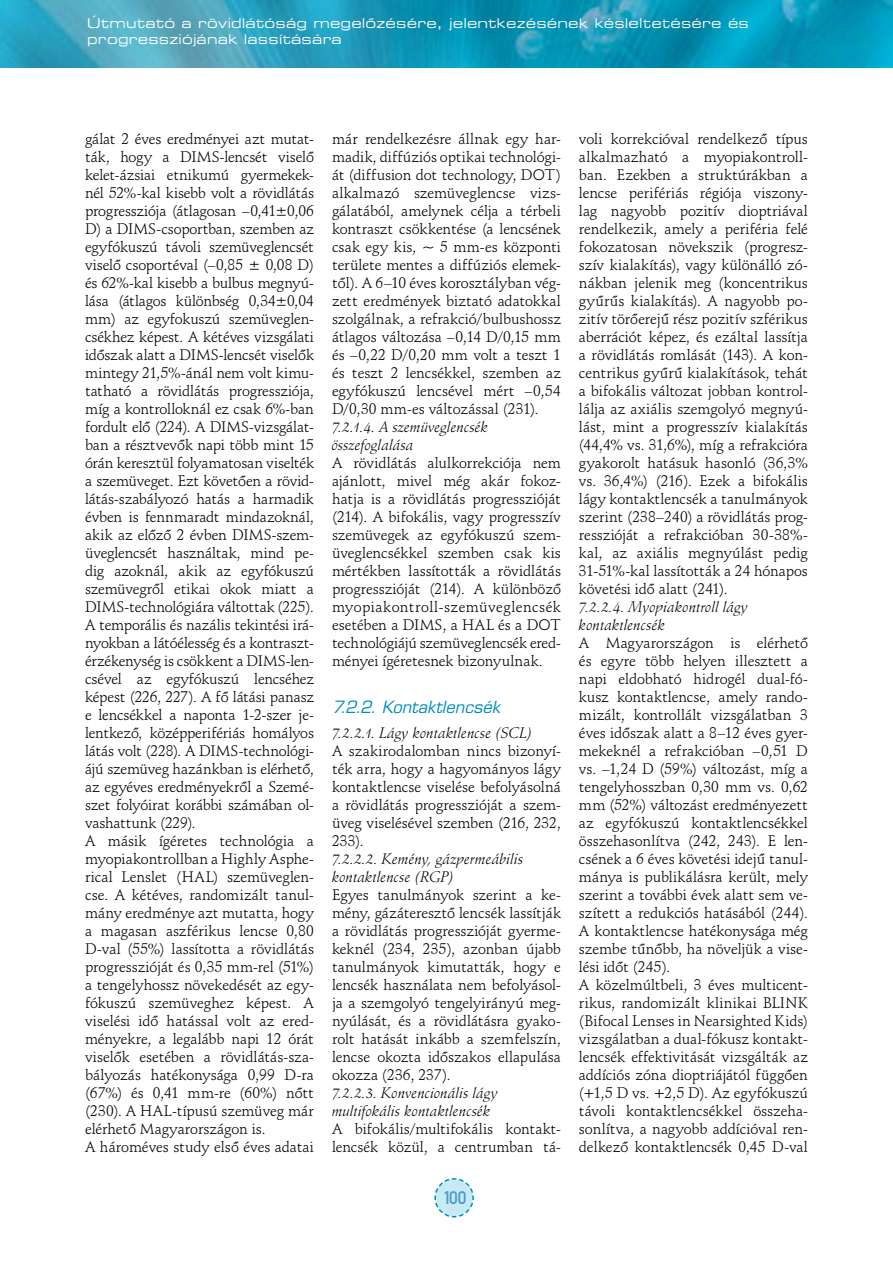
<style>
.page{position:relative;width:893px;height:1263px;background:#fff}
.page>*{position:absolute;margin:0;border:0;box-sizing:border-box;transform-origin:0 0}
.t1{font:18px "DIN Mittelschrift Alt PFL";color:#4a9eca}
.t2{font:italic 16.5px "Square 721 PFL";letter-spacing:.005em;color:#008ec0}
.t3{font:15px/18px "Schneidler PFL";letter-spacing:-.01em;color:#000;text-align:justify}
.t4{font:italic 15px/18px "Schneidler PFL";letter-spacing:-.005em;color:#000}
.t5{font:13.5px/16.2px "Square 721 Ex PFL";letter-spacing:.015em;color:#fff}
</style>
<div class="page">
<img style="left:0;top:0;width:893px;height:68px">
<svg style="left:434px;top:1178px;width:40px;height:40px"></svg>
<p class="t5" style="left:87px;top:15px;width:663px">Útmutató a rövidlátóság megelőzésére, jelentkezésének késleltetésére és progressziójának lassítására</p>
<p class="t3" style="left:85px;top:130px;width:230px;text-align:left">gálat 2 éves eredményei azt mutat&shy;ták, hogy a DIMS-lencsét viselő kelet-ázsiai etnikumú gyermekek&shy;nél 52%-kal kisebb volt a rövidlátás progressziója (átlagosan –0,41±0,06<br>D) a DIMS-csoportban, szemben az egyfókuszú távoli szemüveglencsét viselő csoportéval (–0,85 ± 0,08 D) és 62%-kal kisebb a bulbus megnyú&shy;lása (átlagos különbség 0,34±0,04 mm) az egyfokuszú szemüveglen&shy;csékhez képest. A kétéves vizsgálati időszak alatt a DIMS-lencsét viselők mintegy 21,5%-ánál nem volt kimu&shy;tatható a rövidlátás progressziója, míg a kontrolloknál ez csak 6%-ban fordult elő (224). A DIMS-vizsgálat&shy;ban a résztvevők napi több mint 15 órán keresztül folyamatosan viselték a szemüveget. Ezt követően a rövid&shy;látás-szabályozó hatás a harmadik évben is fennmaradt mindazoknál, akik az előző 2 évben DIMS-szem&shy;üveglencsét használtak, mind pe&shy;dig azoknál, akik az egyfókuszú szemüvegről etikai okok miatt a DIMS-technológiára váltottak (225).<br>A temporális és nazális tekintési irá&shy;nyokban a látóélesség és a kontraszt&shy;érzékenység is csökkent a DIMS-len&shy;csével az egyfókuszú lencséhez képest (226, 227). A fő látási panasz e lencsékkel a naponta 1-2-szer je&shy;lentkező, középperifériás homályos látás volt (228). A DIMS-technológi&shy;ájú szemüveg hazánkban is elérhető, az egyéves eredményekről a Szemé&shy;szet folyóirat korábbi számában ol&shy;vashattunk (229).<br>A másik ígéretes technológia a myopiakontrollban a Highly Asphe&shy;rical Lenslet (HAL) szemüveglen&shy;cse. A kétéves, randomizált tanul&shy;mány eredménye azt mutatta, hogy a magasan aszférikus lencse 0,80<br>D-val (55%) lassította a rövidlátás progresszióját és 0,35 mm-rel (51%) a tengelyhossz növekedését az egy&shy;fókuszú szemüveghez képest. A viselési idő hatással volt az ered&shy;ményekre, a legalább napi 12 órát viselők esetében a rövidlátás-sza&shy;bályozás hatékonysága 0,99 D-ra (67%) és 0,41 mm-re (60%) nőtt (230). A HAL-típusú szemüveg már elérhető Magyarországon is.<br>A hároméves study első éves adatai</p>
<p class="t3" style="left:332px;top:130px;width:230px">már rendelkezésre állnak egy har&shy;madik, diffúziós optikai technológi&shy;át (diffusion dot technology, DOT) alkalmazó szemüveglencse vizs&shy;gálatából, amelynek célja a térbeli kontraszt csökkentése (a lencsének csak egy kis, ~ 5 mm-es központi területe mentes a diffúziós elemek&shy;től). A 6–10 éves korosztályban vég&shy;zett eredmények biztató adatokkal szolgálnak, a refrakció/bulbushossz átlagos változása –0,14 D/0,15 mm és –0,22 D/0,20 mm volt a teszt 1 és teszt 2 lencsékkel, szemben az egyfókuszú lencsével mért –0,54<br>D/0,30 mm-es változással (231).</p>
<p class="t4" style="left:332px;top:418px;width:158px">7.2.1.4. A szemüveglencsék összefoglalása</p>
<p class="t3" style="left:332px;top:454px;width:230px">A rövidlátás alulkorrekciója nem ajánlott, mivel még akár fokoz&shy;hatja is a rövidlátás progresszióját (214). A bifokális, vagy progresszív szemüvegek az egyfókuszú szem&shy;üveglencsékkel szemben csak kis mértékben lassították a rövidlátás progresszióját (214). A különböző myopiakontroll-szemüveglencsék esetében a DIMS, a HAL és a DOT technológiájú szemüveglencsék ered&shy;ményei ígéretesnek bizonyulnak.</p>
<p class="t2" style="left:332px;top:696px;width:169px">7.2.2. Kontaktlencsék</p>
<p class="t4" style="left:332px;top:724px;width:202px">7.2.2.1. Lágy kontaktlencse (SCL)</p>
<p class="t3" style="left:332px;top:742px;width:230px">A szakirodalomban nincs bizonyí&shy;ték arra, hogy a hagyományos lágy kontaktlencse viselése befolyásolná a rövidlátás progresszióját a szem&shy;üveg viselésével szemben (216, 232, 233).</p>
<p class="t4" style="left:332px;top:850px;width:193px">7.2.2.2. Kemény, gázpermeábilis kontaktlencse (RGP)</p>
<p class="t3" style="left:332px;top:886px;width:230px">Egyes tanulmányok szerint a ke&shy;mény, gázáteresztő lencsék lassítják a rövidlátás progresszióját gyerme&shy;keknél (234, 235), azonban újabb tanulmányok kimutatták, hogy e lencsék használata nem befolyásol&shy;ja a szemgolyó tengelyirányú meg&shy;nyúlását, és a rövidlátásra gyako&shy;rolt hatását inkább a szemfelszín, lencse okozta időszakos ellapulása okozza (236, 237).</p>
<p class="t4" style="left:332px;top:1084px;width:168px">7.2.2.3. Konvencionális lágy multifokális kontaktlencsék</p>
<p class="t3" style="left:332px;top:1120px;width:230px">A bifokális/multifokális kontakt&shy;lencsék közül, a centrumban tá-</p>
<p class="t1" style="left:443px;top:1187px;width:25px">100</p>
<p class="t3" style="left:579px;top:130px;width:230px">voli korrekcióval rendelkező típus alkalmazható a myopiakontroll&shy;ban. Ezekben a struktúrákban a lencse perifériás régiója viszony&shy;lag nagyobb pozitív dioptriával rendelkezik, amely a periféria felé fokozatosan növekszik (progres - szív kialakítás), vagy különálló zó&shy;nákban jelenik meg (koncentrikus gyűrűs kialakítás). A nagyobb po&shy;zitív törőerejű rész pozitív szférikus aberrációt képez, és ezáltal lassítja a rövidlátás romlását (143). A kon&shy;centrikus gyűrű kialakítások, tehát a bifokális változat jobban kontrol&shy;lálja az axiális szemgolyó megnyú&shy;lást, mint a progresszív kialakítás (44,4% vs. 31,6%), míg a refrakcióra gyakorolt hatásuk hasonló (36,3% vs. 36,4%) (216). Ezek a bifokális lágy kontaktlencsék a tanulmányok szerint (238–240) a rövidlátás prog&shy;resszióját a refrakcióban 30-38%- kal, az axiális megnyúlást pedig 31-51%-kal lassították a 24 hónapos követési idő alatt (241).</p>
<p class="t4" style="left:579px;top:598px;width:171px">7.2.2.4. Myopiakontroll lágy kontaktlencsék</p>
<p class="t3" style="left:579px;top:634px;width:230px;text-align:left">A Magyarországon is elérhető és egyre több helyen illesztett a napi eldobható hidrogél dual-fó&shy;kusz kontaktlencse, amely rando&shy;mizált, kontrollált vizsgálatban 3 éves időszak alatt a 8–12 éves gyer&shy;mekeknél a refrakcióban –0,51 D vs. –1,24 D (59%) változást, míg a tengelyhosszban 0,30 mm vs. 0,62 mm (52%) változást eredményezett az egyfókuszú kontaktlencsékkel összehasonlítva (242, 243). E len&shy;csének a 6 éves követési idejű tanul&shy;mánya is publikálásra került, mely szerint a további évek alatt sem ve&shy;szített a redukciós hatásából (244).<br>A kontaktlencse hatékonysága még szembe tűnőbb, ha növeljük a vise&shy;lési időt (245).<br>A közelmúltbeli, 3 éves multicent&shy;rikus, randomizált klinikai BLINK (Bifocal Lenses in Nearsighted Kids) vizsgálatban a dual-fókusz kontakt&shy;lencsék effektivitását vizsgálták az addíciós zóna dioptriájától függően (+1,5 D vs. +2,5 D). Az egyfókuszú távoli kontaktlencsékkel összeha&shy;sonlítva, a nagyobb addícióval ren&shy;delkező kontaktlencsék 0,45 D-val</p>
</div>
